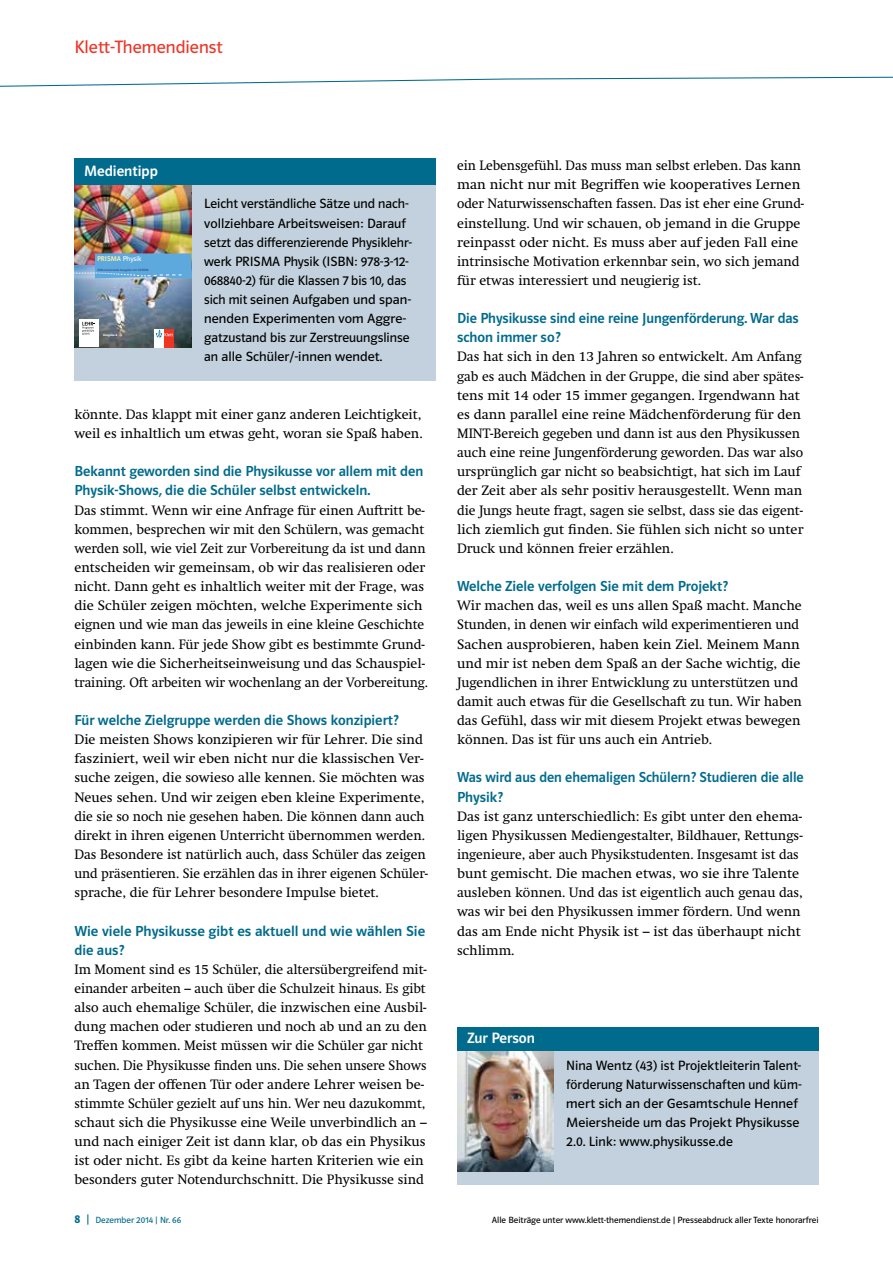
<style>
.page{position:relative;width:893px;height:1263px;background:#fff}
.page>*{position:absolute;margin:0;border:0;box-sizing:border-box;transform-origin:0 0}
.t1{font:18px "Polo ST11 K Buch";color:#ec372a}
.t2{font:15px/19.2px "Polo 22 K Krftg";color:#006b8d}
.t3{font:15px "Polo ST11 K Krftg";color:#fff}
.t4{font:13.5px/19.2px "Klett Swift";color:#000}
.t5{font:13.5px/19.2px "Polo ST11 K Buch";color:#000}
.t6{font:9px "Polo ST11 K Buch";color:#000}
.t7{font:9px "Polo ST11 K Buch";color:#006b8d}
.t8{font:7.05px "Polo MA11 K Krftg";color:#ffeda9}
.t9{font:3.15px "Polo ST11 K Krftg";color:#314f88}
.t10{font:3.15px "Polo ST11 K Hfett";color:#fff}
.s1{font-family:"Polo MA11 K Buch";color:#fff}
.s2{font-family:"Polo ST11 K Hfett";font-size:12px}
.s3{font-size:12px}
</style>
<div class="page">
<svg style="left:0;top:76px;width:893px;height:11px"></svg>
<div style="left:457px;top:1044px;width:362px;height:140px;background:#c2d1dd"></div>
<img style="left:457px;top:1050px;width:96px;height:122px">
<div style="left:457px;top:1027px;width:362px;height:23px;background:#006b8d"></div>
<div style="left:74px;top:159px;width:362px;height:222px;background:#c2d1dd"></div>
<img style="left:74px;top:187px;width:117px;height:66px">
<img style="left:74px;top:278px;width:117px;height:69px">
<hr style="left:74px;top:184px;width:117px;height:3px;background:#fff8e2">
<div style="left:154px;top:329px;width:20px;height:18px;background:#fff"></div>
<div style="left:164px;top:329px;width:10px;height:18px;background:#ee3524"></div>
<svg style="left:156px;top:330px;width:17px;height:8px"></svg>
<svg style="left:74px;top:253px;width:117px;height:25px;background:#6ca7d4"></svg>
<div style="left:79px;top:319px;width:19px;height:28px;background:#fff"></div>
<svg style="left:82px;top:322px;width:13px;height:13px"></svg>
<div style="left:74px;top:159px;width:362px;height:26px;background:#006b8d"></div>
<h1 class="t1" style="left:74px;top:37px;width:150px">Klett-Themendienst</h1>
<p class="t3" style="left:84px;top:163px;width:75px">Medientipp</p>
<p class="t8" style="left:97px;top:255px;width:46px">PRISMA <span class="s1">Physik</span></p>
<p class="t9" style="left:97px;top:268px;width:53px">Differenzierende Ausgabe mit CD-ROM</p>
<p class="t10" style="left:103px;top:333px;width:16px">Ausgabe A</p>
<p class="t5" style="left:204px;top:194px;width:209px">Leicht verständliche Sätze und nach&shy;vollziehbare Arbeitsweisen: Darauf setzt das differenzierende Physiklehr&shy;werk PRISMA Physik (ISBN: 978-3-12- 068840-2) für die Klassen 7 bis 10, das sich mit seinen Aufgaben und span&shy;nenden Experimenten vom Aggre&shy;gatzustand bis zur Zerstreuungslinse an alle Schüler/-innen wendet.</p>
<p class="t4" style="left:74px;top:405px;width:350px">könnte. Das klappt mit einer ganz anderen Leichtigkeit, weil es inhaltlich um etwas geht, woran sie Spaß haben.</p>
<p class="t2" style="left:74px;top:462px;width:350px">Bekannt geworden sind die Physikusse vor allem mit den<br>Physik-Shows, die die Schüler selbst entwickeln.</p>
<p class="t4" style="left:74px;top:500px;width:355px">Das stimmt. Wenn wir eine Anfrage für einen Auftritt be&shy;kommen, besprechen wir mit den Schülern, was gemacht werden soll, wie viel Zeit zur Vorbereitung da ist und dann entscheiden wir gemeinsam, ob wir das realisieren oder nicht. Dann geht es inhaltlich weiter mit der Frage, was die Schüler zeigen möchten, welche Experimente sich eignen und wie man das jeweils in eine kleine Geschichte einbinden kann. Für jede Show gibt es bestimmte Grund&shy;lagen wie die Sicherheitseinweisung und das Schauspiel&shy;training. Oft arbeiten wir wochenlang an der Vorbereitung.</p>
<p class="t2" style="left:74px;top:711px;width:326px">Für welche Zielgruppe werden die Shows konzipiert?</p>
<p class="t4" style="left:74px;top:730px;width:355px">Die meisten Shows konzipieren wir für Lehrer. Die sind fasziniert, weil wir eben nicht nur die klassischen Ver&shy;suche zeigen, die sowieso alle kennen. Sie möchten was Neues sehen. Und wir zeigen eben kleine Experimente, die sie so noch nie gesehen haben. Die können dann auch direkt in ihren eigenen Unterricht übernommen werden.<br>Das Besondere ist natürlich auch, dass Schüler das zeigen und präsentieren. Sie erzählen das in ihrer eigenen Schüler&shy;sprache, die für Lehrer besondere Impulse bietet.</p>
<p class="t2" style="left:74px;top:921px;width:352px">Wie viele Physikusse gibt es aktuell und wie wählen Sie die aus?</p>
<p class="t4" style="left:74px;top:960px;width:354px">Im Moment sind es 15 Schüler, die altersübergreifend mit&shy;einander arbeiten – auch über die Schulzeit hinaus. Es gibt also auch ehemalige Schüler, die inzwischen eine Ausbil&shy;dung machen oder studieren und noch ab und an zu den Treffen kommen. Meist müssen wir die Schüler gar nicht suchen. Die Physikusse finden uns. Die sehen unsere Shows an Tagen der offenen Tür oder andere Lehrer weisen be&shy;stimmte Schüler gezielt auf uns hin. Wer neu dazukommt, schaut sich die Physikusse eine Weile unverbindlich an – und nach einiger Zeit ist dann klar, ob das ein Physikus ist oder nicht. Es gibt da keine harten Kriterien wie ein besonders guter Notendurchschnitt. Die Physikusse sind</p>
<p class="t4" style="left:457px;top:156px;width:348px">ein Lebensgefühl. Das muss man selbst erleben. Das kann man nicht nur mit Begriffen wie kooperatives Lernen oder Naturwissenschaften fassen. Das ist eher eine Grund&shy;einstellung. Und wir schauen, ob jemand in die Gruppe reinpasst oder nicht. Es muss aber auf jeden Fall eine intrinsische Motivation erkennbar sein, wo sich jemand für etwas interessiert und neugierig ist.</p>
<p class="t2" style="left:457px;top:309px;width:343px">Die Physikusse sind eine reine Jungenförderung. War das schon immer so?</p>
<p class="t4" style="left:457px;top:347px;width:348px">Das hat sich in den 13 Jahren so entwickelt. Am Anfang gab es auch Mädchen in der Gruppe, die sind aber spätes&shy;tens mit 14 oder 15 immer gegangen. Irgendwann hat es dann parallel eine reine Mädchenförderung für den MINT-Bereich gegeben und dann ist aus den Physikussen auch eine reine Jungenförderung geworden. Das war also ursprünglich gar nicht so beabsichtigt, hat sich im Lauf der Zeit aber als sehr positiv herausgestellt. Wenn man die Jungs heute fragt, sagen sie selbst, dass sie das eigent&shy;lich ziemlich gut finden. Sie fühlen sich nicht so unter Druck und können freier erzählen.</p>
<p class="t2" style="left:457px;top:577px;width:272px">Welche Ziele verfolgen Sie mit dem Projekt?</p>
<p class="t4" style="left:457px;top:596px;width:346px">Wir machen das, weil es uns allen Spaß macht. Manche Stunden, in denen wir einfach wild experimentieren und Sachen ausprobieren, haben kein Ziel. Meinem Mann und mir ist neben dem Spaß an der Sache wichtig, die Jugendlichen in ihrer Entwicklung zu unterstützen und damit auch etwas für die Gesellschaft zu tun. Wir haben das Gefühl, dass wir mit diesem Projekt etwas bewegen können. Das ist für uns auch ein Antrieb.</p>
<p class="t2" style="left:457px;top:768px;width:348px">Was wird aus den ehemaligen Schülern? Studieren die alle<br>Physik?</p>
<p class="t4" style="left:457px;top:807px;width:347px">Das ist ganz unterschiedlich: Es gibt unter den ehema&shy;ligen Physikussen Mediengestalter, Bildhauer, Rettungs&shy;ingenieure, aber auch Physikstudenten. Insgesamt ist das bunt gemischt. Die machen etwas, wo sie ihre Talente ausleben können. Und das ist eigentlich auch genau das, was wir bei den Physikussen immer fördern. Und wenn das am Ende nicht Physik ist – ist das überhaupt nicht schlimm.</p>
<p class="t3" style="left:467px;top:1030px;width:70px">Zur Person</p>
<p class="t5" style="left:566px;top:1055px;width:237px">Nina Wentz (43) ist Projektleiterin Talent&shy;förderung Naturwissenschaften und küm&shy;mert sich an der Gesamtschule Hennef Meiersheide um das Projekt Physikusse 2.0. Link: www.physikusse.de</p>
<p class="t7" style="left:74px;top:1215px;width:108px"><span class="s2">8</span> <span class="s3">|</span> Dezember 2014 | Nr. 66</p>
<p class="t6" style="left:492px;top:1215px;width:328px">Alle Beiträge unter www.klett-themendienst.de | Presseabdruck aller Texte honorarfrei</p>
</div>
